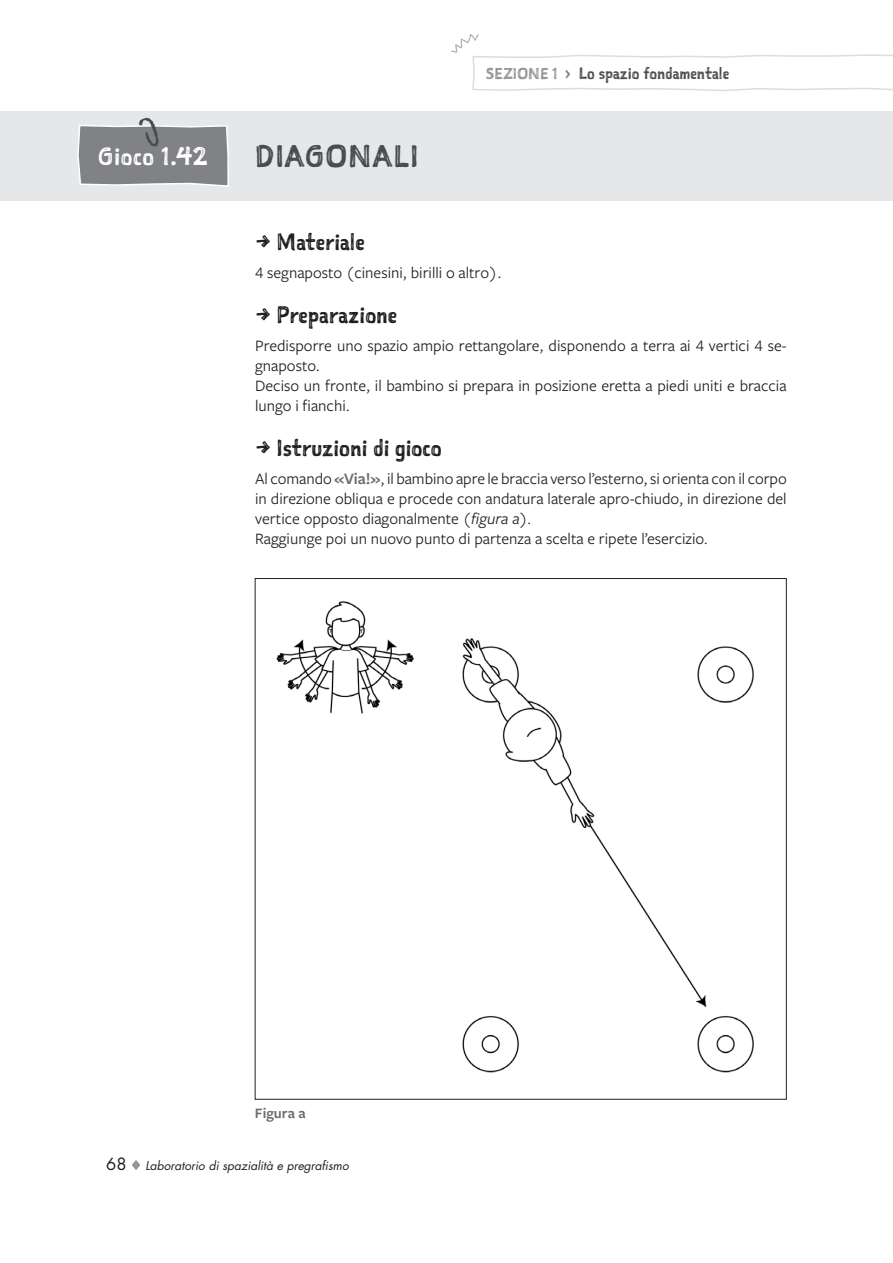
<style>
.page{position:relative;width:893px;height:1263px;background:#fff}
.page>*{position:absolute;margin:0;border:0;box-sizing:border-box;transform-origin:0 0}
.t1{font:30px "Sketchnote Square";letter-spacing:.03em;color:#4b4c4d}
.t2{font:24px "Sketchnote Square";letter-spacing:.025em;color:#fff}
.t3{font:22.5px "Sketchnote Square";color:#231f20}
.t4{font:16.5px/19.8px "Freight Sans Pro";color:#231f20}
.t5{font:15.75px "Sketchnote Square";color:#4b4c4d}
.t6{font:600 15px "Freight Sans Pro";color:#6c6d70}
.t7{font:italic 12px "Futura Std";color:#231f20}
.s1{font-size:15px;color:#939598}
.s2{font-size:15px;color:#808285}
.s3{font-weight:600;color:#6c6d70}
.s4{font-style:italic}
.s5{font-style:normal;font-size:16.5px}
</style>
<div class="page">
<svg style="left:132px;top:1160px;width:8px;height:10px"></svg>
<svg style="left:451px;top:34px;width:442px;height:57px"></svg>
<div style="left:0;top:111px;width:893px;height:89px;background:#e6e7e9"></div>
<svg style="left:77px;top:117px;width:152px;height:70px"></svg>
<img style="left:276px;top:601px;width:478px;height:472px">
<h2 class="t2" style="left:98px;top:140px;width:112px">Gioco 1.42</h2>
<h1 class="t1" style="left:255px;top:136px;width:165px">DIAGONALI</h1>
<p class="t5" style="left:486px;top:62px;width:245px"><span class="s1">SEZIONE 1</span> <span class="s2">›</span> Lo spazio fondamentale</p>
<h3 class="t3" style="left:255px;top:226px;width:111px">→ Materiale</h3>
<p class="t4" style="left:255px;top:262px;width:248px">4 segnaposto (cinesini, birilli o altro).</p>
<h3 class="t3" style="left:255px;top:300px;width:144px">→ Preparazione</h3>
<p class="t4" style="left:255px;top:335px;width:533px">Predisporre uno spazio ampio rettangolare, disponendo a terra ai 4 vertici 4 se&shy;gnaposto.<br>Deciso un fronte, il bambino si prepara in posizione eretta a piedi uniti e braccia lungo i fianchi.</p>
<h3 class="t3" style="left:255px;top:433px;width:188px">→ Istruzioni di gioco</h3>
<p class="t4" style="left:255px;top:468px;width:533px">Al comando <span class="s3">«Via!»</span>, il bambino apre le braccia verso l’esterno, si orienta con il corpo in direzione obliqua e procede con andatura laterale apro-chiudo, in direzione del vertice opposto diagonalmente <span class="s4">(figura a).<br></span>Raggiunge poi un nuovo punto di partenza a scelta e ripete l’esercizio.</p>
<p class="t6" style="left:255px;top:1103px;width:52px">Figura a</p>
<p class="t7" style="left:106px;top:1158px;width:244px"><span class="s5">68</span> Laboratorio di spazialità e pregrafismo</p>
</div>
